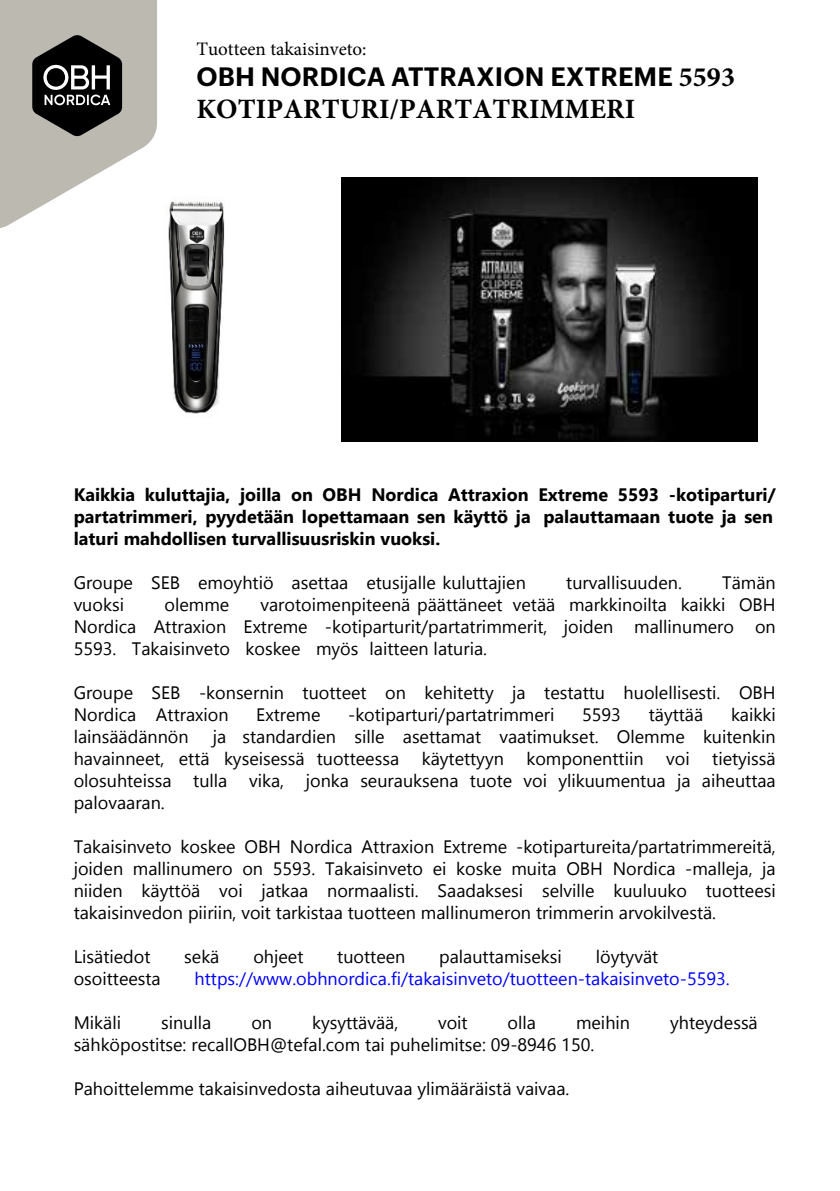
<style>
.page{position:relative;width:840px;height:1191px;background:#fff}
.page>*{position:absolute;margin:0;border:0;box-sizing:border-box;transform-origin:0 0}
.t1{font:700 28px "Minion Pro";letter-spacing:.005em;color:#000}
.t2{font:600 26px "Graphik";letter-spacing:.005em;color:#000}
.t3{font:19px "Minion Pro";color:#000}
.t4{font:18px/22px "Gadugi";color:#000;text-align:justify}
.t5{font:700 18px/22px "Gadugi";color:#000}
.t6{font:18px "Gadugi";color:#00f}
.s1{font-family:"Minion Pro";font-weight:700;font-size:28px}
</style>
<div class="page">
<img style="left:341px;top:177px;width:415px;height:264px">
<svg style="left:0;top:0;width:157px;height:228px"></svg>
<img style="left:151px;top:177px;width:74px;height:237px">
<p class="t3" style="left:196px;top:37px;width:172px">Tuotteen takaisinveto:</p>
<h2 class="t2" style="left:196px;top:57px;width:540px">OBH NORDICA ATTRAXION EXTREME <span class="s1">5593</span></h2>
<h1 class="t1" style="left:196px;top:92px;width:440px">KOTIPARTURI/PARTATRIMMERI</h1>
<p class="t5" style="left:74px;top:483px;width:703px">Kaikkia kuluttajia, joilla on OBH Nordica Attraxion Extreme 5593 -kotiparturi/ partatrimmeri, pyydetään lopettamaan sen käyttö ja palauttamaan tuote ja sen laturi mahdollisen turvallisuusriskin vuoksi.</p>
<p class="t4" style="left:74px;top:571px;width:453px">Groupe SEB emoyhtiö asettaa etusijalle kuluttajien</p>
<p class="t4" style="left:566px;top:571px;width:117px">turvallisuuden.</p>
<p class="t4" style="left:721px;top:571px;width:55px">Tämän</p>
<p class="t4" style="left:74px;top:593px;width:52px">vuoksi</p>
<p class="t4" style="left:164px;top:593px;width:66px">olemme</p>
<p class="t4" style="left:74px;top:593px;width:703px;text-indent:187px">varotoimenpiteenä päättäneet vetää markkinoilta kaikki OBH Nordica Attraxion Extreme -kotiparturit/partatrimmerit, joiden mallinumero on 5593. Takaisinveto koskee myös laitteen laturia.</p>
<p class="t4" style="left:74px;top:681px;width:703px">Groupe SEB -konsernin tuotteet on kehitetty ja testattu huolellisesti. OBH<br>Nordica Attraxion</p>
<p class="t4" style="left:256px;top:703px;width:66px">Extreme</p>
<p class="t4" style="left:348px;top:703px;width:208px">-kotiparturi/partatrimmeri</p>
<p class="t4" style="left:582px;top:703px;width:40px">5593</p>
<p class="t4" style="left:648px;top:703px;width:56px">täyttää</p>
<p class="t4" style="left:730px;top:703px;width:46px">kaikki</p>
<p class="t4" style="left:74px;top:725px;width:116px">lainsäädännön</p>
<p class="t4" style="left:74px;top:725px;width:703px;text-indent:139px">ja standardien sille asettamat vaatimukset. Olemme kuitenkin havainneet, että kyseisessä tuotteessa</p>
<p class="t4" style="left:421px;top:747px;width:223px">käytettyyn komponenttiin</p>
<p class="t4" style="left:665px;top:747px;width:25px">voi</p>
<p class="t4" style="left:74px;top:747px;width:703px;text-indent:638px">tietyissä olosuhteissa tulla vika, jonka seurauksena tuote voi ylikuumentua ja aiheuttaa palovaaran.</p>
<p class="t4" style="left:74px;top:835px;width:703px">Takaisinveto koskee OBH Nordica Attraxion Extreme -kotipartureita/partatrimmereitä, joiden mallinumero on 5593. Takaisinveto ei koske muita OBH Nordica -malleja, ja niiden käyttöä voi jatkaa normaalisti. Saadaksesi selville kuuluuko tuotteesi takaisinvedon piiriin, voit tarkistaa tuotteen mallinumeron trimmerin arvokilvestä.</p>
<p class="t4" style="left:74px;top:945px;width:78px">Lisätiedot</p>
<p class="t4" style="left:184px;top:945px;width:37px">sekä</p>
<p class="t4" style="left:253px;top:945px;width:52px">ohjeet</p>
<p class="t4" style="left:337px;top:945px;width:70px">tuotteen</p>
<p class="t4" style="left:439px;top:945px;width:124px">palauttamiseksi</p>
<p class="t4" style="left:595px;top:945px;width:64px">löytyvät</p>
<p class="t4" style="left:74px;top:967px;width:89px">osoitteesta</p>
<p class="t6" style="left:194px;top:967px;width:536px">https://www.obhnordica.fi/takaisinveto/tuotteen-takaisinveto-5593.</p>
<p class="t4" style="left:74px;top:1011px;width:49px">Mikäli</p>
<p class="t4" style="left:161px;top:1011px;width:52px">sinulla</p>
<p class="t4" style="left:251px;top:1011px;width:22px">on</p>
<p class="t4" style="left:312px;top:1011px;width:88px">kysyttävää,</p>
<p class="t4" style="left:438px;top:1011px;width:31px">voit</p>
<p class="t4" style="left:507px;top:1011px;width:30px">olla</p>
<p class="t4" style="left:575px;top:1011px;width:55px">meihin</p>
<p class="t4" style="left:669px;top:1011px;width:89px">yhteydessä</p>
<p class="t4" style="left:74px;top:1033px;width:522px">sähköpostitse: recallOBH@tefal.com tai puhelimitse: 09-8946 150.</p>
<p class="t4" style="left:74px;top:1077px;width:497px">Pahoittelemme takaisinvedosta aiheutuvaa ylimääräistä vaivaa.</p>
</div>
